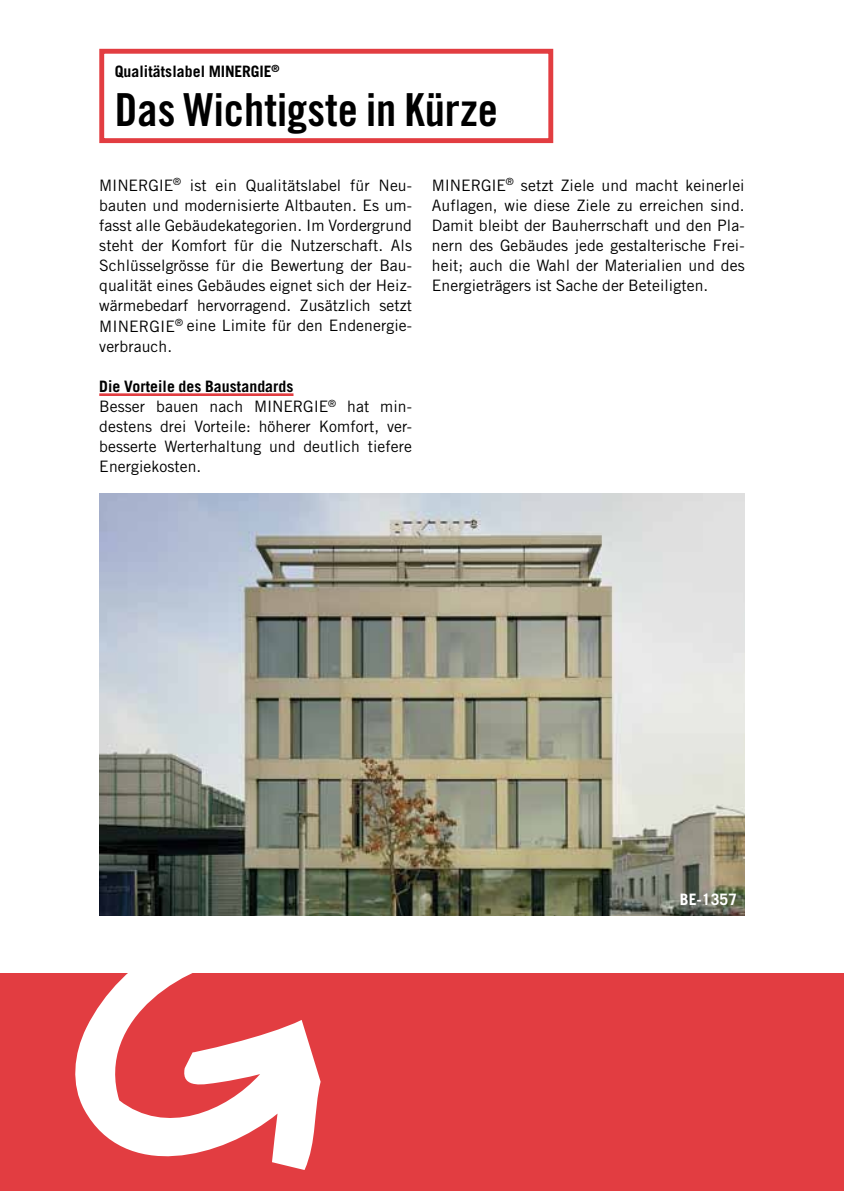
<style>
.page{position:relative;width:844px;height:1191px;background:#fff}
.page>*{position:absolute;margin:0;border:0;box-sizing:border-box;transform-origin:0 0}
.t1{font:45.5px "Trade Gothic Bold Cond Twenty";color:#000}
.t2{font:15.75px/20.1px "Trade Gothic";letter-spacing:.005em;color:#000;text-align:justify}
.t3{font:700 15.75px "Trade Gothic";letter-spacing:.005em;color:#000}
.t4{font:700 15.75px "Trade Gothic";letter-spacing:.005em;color:#fff}
.s1{font-weight:700}
</style>
<div class="page">
<div style="left:0;top:973px;width:843px;height:218px;background:#e23d41"></div>
<svg style="left:75px;top:973px;width:245px;height:196px"></svg>
<hr style="left:99px;top:393px;width:194px;height:3px;background:#e23d41">
<div style="left:99px;top:49px;width:454px;height:94px;border:5px solid #e23d41"></div>
<img style="left:99px;top:493px;width:645px;height:422px">
<p class="t3" style="left:115px;top:61px;width:166px">Qualitätslabel MINERGIE<sup>®</sup></p>
<h1 class="t1" style="left:115px;top:82px;width:385px">Das Wichtigste in Kürze</h1>
<p class="t2" style="left:99px;top:175px;width:314px">MINERGIE<sup>®</sup> ist ein Qualitätslabel für Neu&shy;bauten und modernisierte Altbauten. Es um&shy;fasst alle Gebäudekategorien. Im Vordergrund steht der Komfort für die Nutzerschaft. Als Schlüsselgrösse für die Bewertung der Bau&shy;qualität eines Gebäudes eignet sich der Heiz&shy;wärmebedarf hervorragend. Zusätzlich setzt MINERGIE<sup>®</sup> eine Limite für den Endenergie&shy;verbrauch.</p>
<p class="t2" style="left:99px;top:376px;width:314px;text-align:left"><span class="s1">Die Vorteile des Baustandards<br></span>Besser bauen nach MINERGIE<sup>®</sup> hat min&shy;destens drei Vorteile: höherer Komfort, ver&shy;besserte Werterhaltung und deutlich tiefere Energiekosten.</p>
<p class="t2" style="left:432px;top:175px;width:314px">MINERGIE<sup>®</sup> setzt Ziele und macht keinerlei Auflagen, wie diese Ziele zu erreichen sind.<br>Damit bleibt der Bauherrschaft und den Pla&shy;nern des Gebäudes jede gestalterische Frei&shy;heit; auch die Wahl der Materialien und des Energieträgers ist Sache der Beteiligten.</p>
<p class="t4" style="left:679px;top:890px;width:59px">BE-1357</p>
</div>
